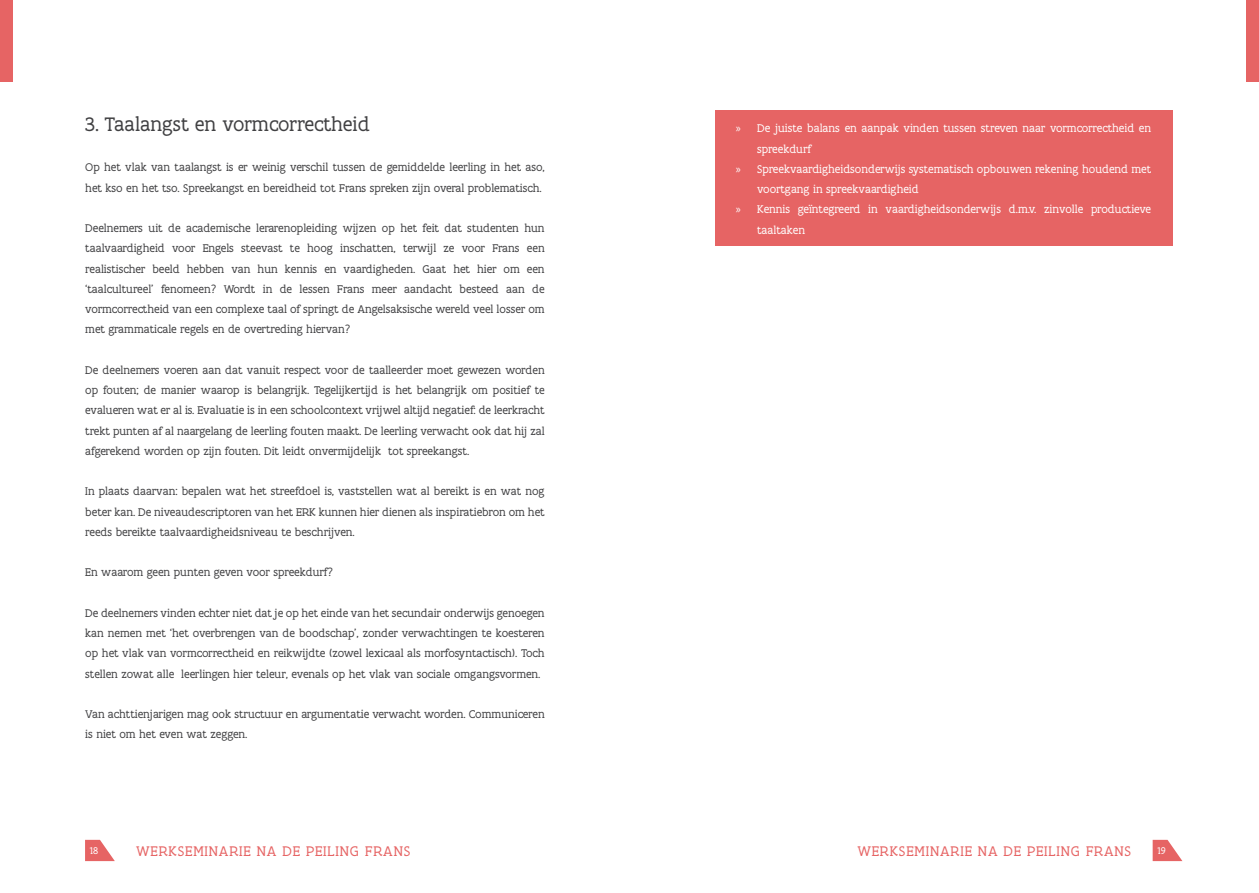
<style>
.page{position:relative;width:1259px;height:893px;background:#fff}
.page>*{position:absolute;margin:0;border:0;box-sizing:border-box;transform-origin:0 0}
.t1{font:21px "Flanders Art Serif";color:#404042}
.t2{font:15px "Flanders Art Serif";letter-spacing:.055em;color:#e66464}
.t3{font:12px/20.2px "Flanders Art Serif";color:#404042;text-align:justify}
.t4{font:12px "Flanders Art Serif";color:#fff}
.t5{font:10.5px "Flanders Art Serif";color:#fff}
.s1{font-family:"Myriad Pro"}
</style>
<div class="page">
<div style="left:1246px;top:0;width:13px;height:82px;background:#e66464"></div>
<div style="left:0;top:0;width:13px;height:82px;background:#e66464"></div>
<svg style="left:1152px;top:840px;width:30px;height:21px"></svg>
<svg style="left:85px;top:840px;width:30px;height:21px"></svg>
<div style="left:714px;top:111px;width:458px;height:135px;background:#e66464"></div>
<h1 class="t1" style="left:85px;top:115px;width:286px">3. Taalangst en vormcorrectheid</h1>
<p class="t3" style="left:85px;top:158px;width:461px">Op het vlak van taalangst is er weinig verschil tussen de gemiddelde leerling in het aso, het kso en het tso. Spreekangst en bereidheid tot Frans spreken zijn overal problematisch.</p>
<p class="t3" style="left:85px;top:219px;width:461px">Deelnemers uit de academische lerarenopleiding wijzen op het feit dat studenten hun taalvaardigheid voor Engels steevast te hoog inschatten, terwijl ze voor Frans een realistischer beeld hebben van hun kennis en vaardigheden. Gaat het hier om een ‘taalcultureel’ fenomeen? Wordt in de lessen Frans meer aandacht besteed aan de vormcorrectheid van een complexe taal of springt de Angelsaksische wereld veel losser om met grammaticale regels en de overtreding hiervan?</p>
<p class="t3" style="left:85px;top:360px;width:461px">De deelnemers voeren aan dat vanuit respect voor de taalleerder moet gewezen worden op fouten; de manier waarop is belangrijk. Tegelijkertijd is het belangrijk om positief te evalueren wat er al is. Evaluatie is in een schoolcontext vrijwel altijd negatief: de leerkracht trekt punten af al naargelang de leerling fouten maakt. De leerling verwacht ook dat hij zal afgerekend worden op zijn fouten. Dit leidt onvermijdelijk tot spreekangst.</p>
<p class="t3" style="left:85px;top:482px;width:461px">In plaats daarvan: bepalen wat het streefdoel is, vaststellen wat al bereikt is en wat nog beter kan. De niveaudescriptoren van het ERK kunnen hier dienen als inspiratiebron om het reeds bereikte taalvaardigheidsniveau te beschrijven.</p>
<p class="t3" style="left:85px;top:563px;width:249px">En waarom geen punten geven voor spreekdurf?</p>
<p class="t3" style="left:85px;top:603px;width:461px">De deelnemers vinden echter niet dat je op het einde van het secundair onderwijs genoegen kan nemen met ‘het overbrengen van de boodschap’, zonder verwachtingen te koesteren op het vlak van vormcorrectheid en reikwijdte (zowel lexicaal als morfosyntactisch). Toch stellen zowat alle leerlingen hier teleur, evenals op het vlak van sociale omgangsvormen.</p>
<p class="t3" style="left:85px;top:705px;width:461px">Van achttienjarigen mag ook structuur en argumentatie verwacht worden. Communiceren is niet om het even wat zeggen.</p>
<p class="t4" style="left:736px;top:123px;width:417px"><span class="s1">»</span> De juiste balans en aanpak vinden tussen streven naar vormcorrectheid en</p>
<p class="t4" style="left:757px;top:143px;width:55px">spreekdurf</p>
<p class="t4" style="left:736px;top:164px;width:417px"><span class="s1">»</span> Spreekvaardigheidsonderwijs systematisch opbouwen rekening houdend met</p>
<p class="t4" style="left:757px;top:184px;width:163px">voortgang in spreekvaardigheid</p>
<p class="t4" style="left:736px;top:204px;width:417px"><span class="s1">»</span> Kennis geïntegreerd in vaardigheidsonderwijs d.m.v. zinvolle productieve</p>
<p class="t4" style="left:757px;top:224px;width:49px">taaltaken</p>
<p class="t5" style="left:90px;top:846px;width:10px">18</p>
<p class="t2" style="left:136px;top:845px;width:276px">WERKSEMINARIE NA DE PEILING FRANS</p>
<p class="t2" style="left:857px;top:845px;width:275px">WERKSEMINARIE NA DE PEILING FRANS</p>
<p class="t5" style="left:1157px;top:846px;width:10px">19</p>
</div>
